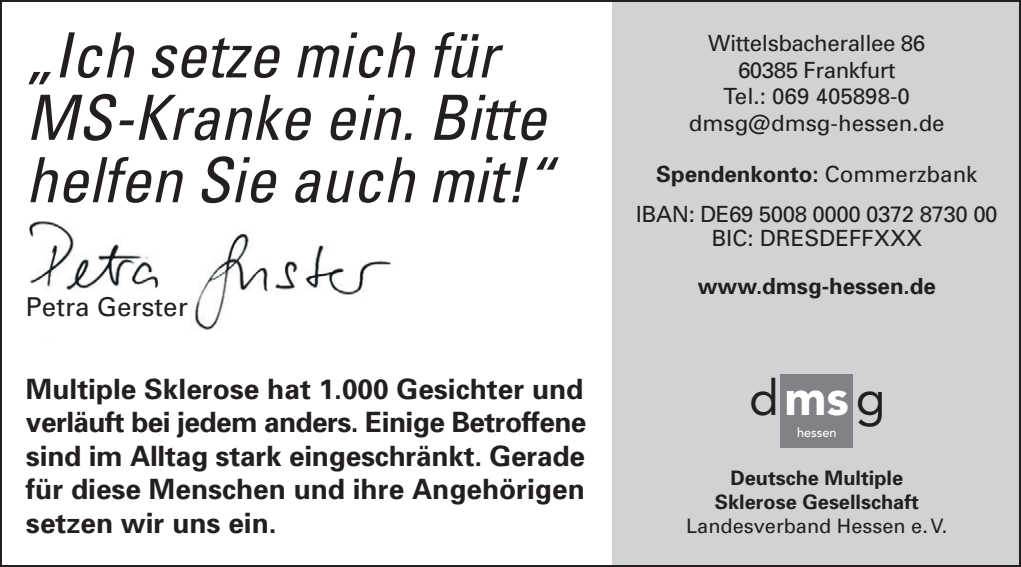
<style>
.page{position:relative;width:1021px;height:567px;background:#fff}
.page>*{position:absolute;margin:0;border:0;box-sizing:border-box;transform-origin:0 0}
.t1{font:italic condensed 62.4px/62.4px "Univers";color:#231f20}
.t2{font:49.2px "Avenir";color:#231f20}
.t3{font:700 28px/33.6px "Univers";color:#231f20;text-align:justify}
.t4{font:26px "Univers";color:#231f20}
.t5{font:22.4px/26.8px "Univers";letter-spacing:-.02em;color:#231f20;text-align:center}
.t6{font:700 22.4px "Univers";color:#231f20}
.t7{font:22.4px "Univers";color:#231f20}
.t8{font:700 20px/24px "Univers";color:#231f20;text-align:center}
.t9{font:20px "Univers";color:#231f20}
.t10{font:500 12.8px "Avenir";color:#fff}
.s1{font-weight:700}
.s2{font-weight:900;color:#fff}
</style>
<div class="page">
<div style="left:612px;top:0;width:408px;height:567px;background:#d1d2d4"></div>
<div style="left:781px;top:374px;width:72px;height:73px;background:#808285"></div>
<img style="left:29px;top:221px;width:362px;height:110px">
<h1 class="t1" style="left:26px;top:22px;width:528px">„Ich setze mich für<br>MS-Kranke ein. Bitte helfen Sie auch mit!“</h1>
<p class="t4" style="left:26px;top:291px;width:163px">Petra Gerster</p>
<p class="t3" style="left:26px;top:371px;width:562px">Multiple Sklerose hat 1.000 Gesichter und verläuft bei jedem anders. Einige Betroffene sind im Alltag stark eingeschränkt. Gerade für diese Menschen und ihre Angehörigen setzen wir uns ein.</p>
<p class="t5" style="left:688px;top:29px;width:257px">Wittelsbacherallee 86<br>60385 Frankfurt<br>Tel.: 069 405898-0 dmsg@dmsg-hessen.de</p>
<p class="t5" style="left:636px;top:154px;width:363px;line-height:40px"><span class="s1">Spendenkonto:</span> Commerzbank<br>IBAN: DE69 5008 0000 0372 8730 00</p>
<p class="t7" style="left:711px;top:224px;width:212px">BIC: DRESDEFFXXX</p>
<p class="t6" style="left:697px;top:272px;width:240px">www.dmsg-hessen.de</p>
<h2 class="t2" style="left:749px;top:359px;width:138px">d<span class="s2">ms</span>g</h2>
<p class="t10" style="left:797px;top:421px;width:41px">hessen</p>
<p class="t8" style="left:714px;top:465px;width:205px">Deutsche Multiple<br>Sklerose Gesellschaft</p>
<p class="t9" style="left:686px;top:513px;width:263px">Landesverband Hessen e.V.</p>
</div>
